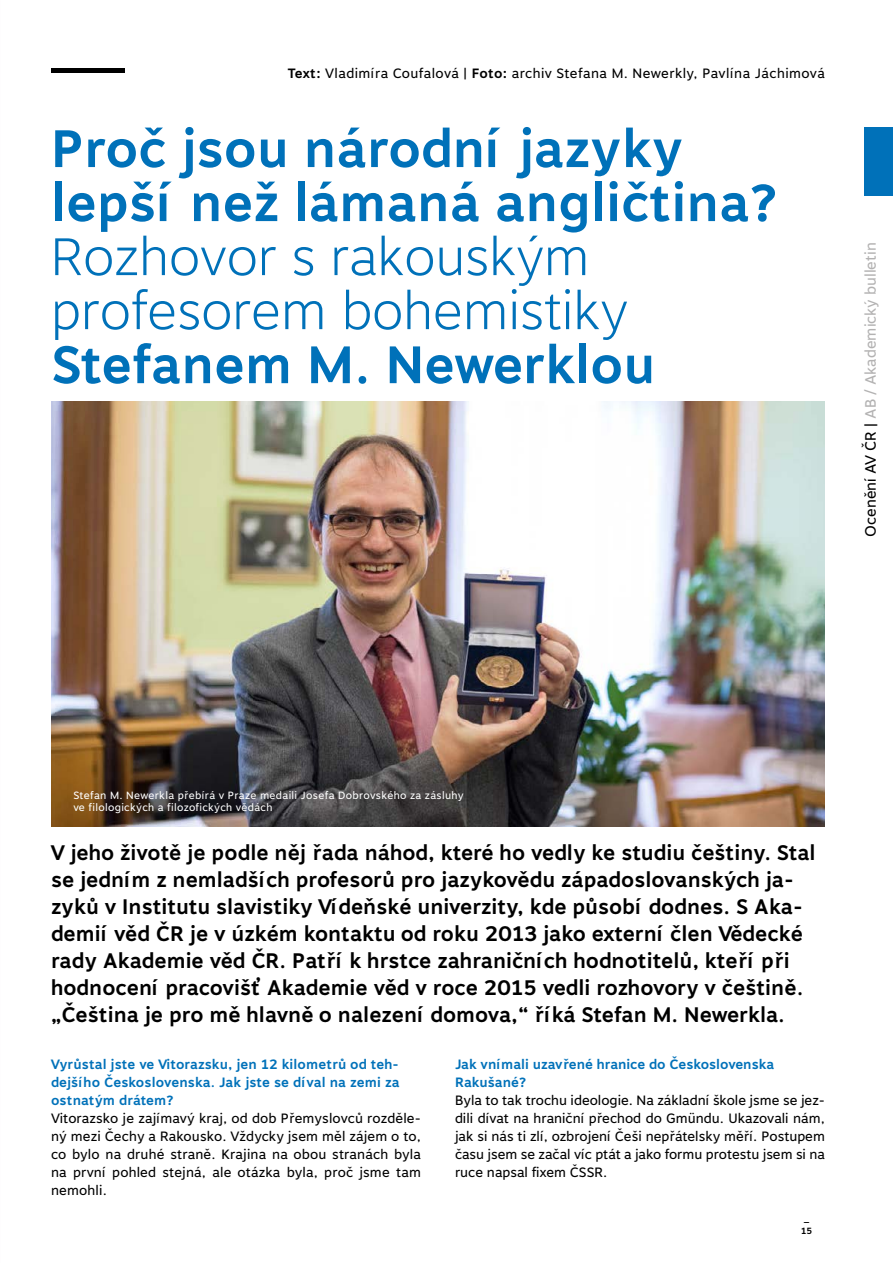
<style>
.page{position:relative;width:893px;height:1263px;background:#fff}
.page>*{position:absolute;margin:0;border:0;box-sizing:border-box;transform-origin:0 0}
.t1{font:700 52.5px/54px "Motiva Sans";color:#0071b9}
.t2{font:300 52.5px/54px "Motiva Sans";color:#0071b9}
.t3{font:700 21px/27px "Motiva Sans";color:#000}
.t4{font:15px "Motiva Sans";color:#b3b2b2}
.t5{font:13.5px/18px "Motiva Sans";letter-spacing:.01em;color:#000;text-align:justify}
.t6{font:700 13.5px/18px "Motiva Sans";color:#0071b9;text-align:justify}
.t7{font:13.5px "Motiva Sans";letter-spacing:.03em;color:#000}
.t8{font:10.5px/12px "Motiva Sans";letter-spacing:.03em;color:#fff}
.t9{font:700 9px/12px "Motiva Sans";color:#000}
.s1{font-weight:700}
.s2{color:#000}
</style>
<div class="page">
<hr style="left:51px;top:68px;width:74px;height:4px;background:#000">
<div style="left:865px;top:128px;width:28px;height:68px;background:#0071b9"></div>
<img style="left:51px;top:401px;width:774px;height:425px">
<p class="t7" style="left:287px;top:65px;width:539px"><span class="s1">Text:</span> Vladimíra Coufalová | <span class="s1">Foto:</span> archiv Stefana M. Newerkly, Pavlína Jáchimová</p>
<h1 class="t1" style="left:51px;top:122px;width:728px">Proč jsou národní jazyky lepší než lámaná angličtina?</h1>
<h1 class="t2" style="left:51px;top:235px;width:579px">Rozhovor s rakouským profesorem bohemistiky</h1>
<h1 class="t1" style="left:51px;top:338px;width:606px">Stefanem M. Newerklou</h1>
<p class="t4" style="left:862px;top:537px;width:296px;rotate:-90deg"><span class="s2">Ocenění AV ČR |</span> AB / Akademický bulletin</p>
<p class="t8" style="left:73px;top:790px;width:392px">Stefan M. Newerkla přebírá v Praze medaili Josefa Dobrovského za zásluhy ve filologických a filozofických vědách</p>
<p class="t3" style="left:51px;top:839px;width:766px">V jeho životě je podle něj řada náhod, které ho vedly ke studiu češtiny. Stal se jedním z nemladších profesorů pro jazykovědu západoslovanských ja&shy;zyků v Institutu slavistiky Vídeňské univerzity, kde působí dodnes. S Aka&shy;demií věd ČR je v úzkém kontaktu od roku 2013 jako externí člen Vědecké rady Akademie věd ČR. Patří k hrstce zahraničních hodnotitelů, kteří při hodnocení pracovišť Akademie věd v roce 2015 vedli rozhovory v češtině. „Čeština je pro mě hlavně o nalezení domova,“ říká Stefan M. Newerkla.</p>
<p class="t6" style="left:51px;top:1055px;width:350px">Vyrůstal jste ve Vitorazsku, jen 12 kilometrů od teh&shy;dejšího Československa. Jak jste se díval na zemi za ostnatým drátem?</p>
<p class="t5" style="left:51px;top:1110px;width:371px">Vitorazsko je zajímavý kraj, od dob Přemyslovců rozděle&shy;ný mezi Čechy a Rakousko. Vždycky jsem měl zájem o to, co bylo na druhé straně. Krajina na obou stranách byla na první pohled stejná, ale otázka byla, proč jsme tam nemohli.</p>
<p class="t6" style="left:455px;top:1055px;width:321px">Jak vnímali uzavřené hranice do Československa<br>Rakušané?</p>
<p class="t5" style="left:455px;top:1092px;width:371px">Byla to tak trochu ideologie. Na základní škole jsme se jez&shy;dili dívat na hraniční přechod do Gmündu. Ukazovali nám, jak si nás ti zlí, ozbrojení Češi nepřátelsky měří. Postupem času jsem se začal víc ptát a jako formu protestu jsem si na ruce napsal fixem ČSSR.</p>
<p class="t9" style="left:801px;top:1212px;width:13px">_<br>15</p>
</div>
